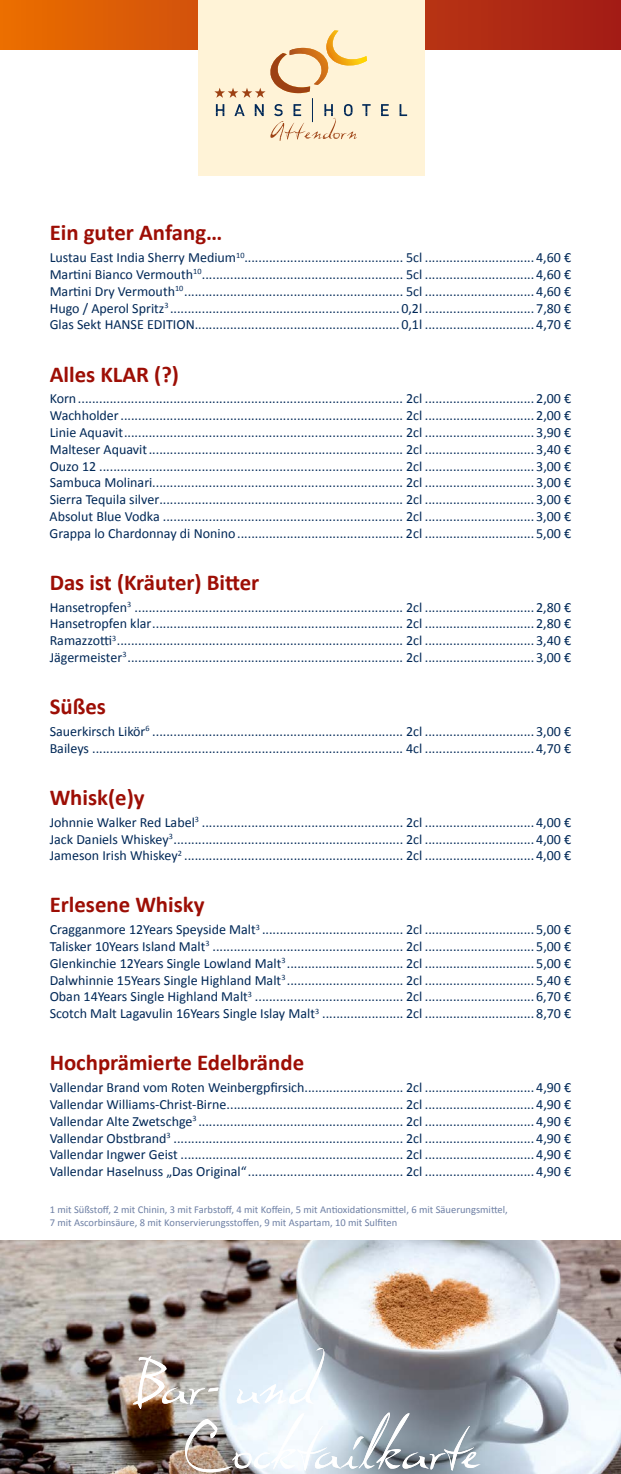
<style>
.page{position:relative;width:621px;height:1474px;background:#fff}
.page>*{position:absolute;margin:0;border:0;box-sizing:border-box;transform-origin:0 0}
.t1{font:700 22.75px "Calibri";color:#9d0e05}
.t2{font:14px/16.8px "Calibri";color:#002857;text-align:justify}
.t3{font:10.5px/12.6px "Calibri";color:#6d7fa4}
</style>
<div class="page">
<svg style="left:0;top:0;width:620px;height:50px;background:#c6450d"></svg>
<div style="left:198px;top:0;width:226px;height:175px;background:#fff3d7"></div>
<svg style="left:214px;top:30px;width:193px;height:111px"></svg>
<img style="left:0;top:1240px;width:620px;height:233px">
<svg style="left:133px;top:1347px;width:347px;height:125px"></svg>
<h1 class="t1" style="left:50px;top:219px;width:174px">Ein guter Anfang…</h1>
<p class="t2" style="left:50px;top:248px;width:522px">Lustau East India Sherry Medium<sup>10</sup>............................................. 5cl ............................... 4,60 € Martini Bianco Vermouth<sup>10</sup>......................................................... 5cl ............................... 4,60 € Martini Dry Vermouth<sup>10</sup>.............................................................. 5cl ............................... 4,60 € Hugo / Aperol Spritz<sup>3</sup> .................................................................0,2l ............................... 7,80 € Glas Sekt HANSE EDITION..........................................................0,1l ............................... 4,70 €</p>
<h1 class="t1" style="left:50px;top:360px;width:131px">Alles KLAR (?)</h1>
<p class="t2" style="left:50px;top:389px;width:522px">Korn............................................................................................ 2cl ............................... 2,00 € Wachholder................................................................................ 2cl ............................... 2,00 € Linie Aquavit............................................................................... 2cl ............................... 3,90 € Malteser Aquavit........................................................................ 2cl ............................... 3,40 € Ouzo 12 ...................................................................................... 2cl ............................... 3,00 € Sambuca Molinari....................................................................... 2cl ............................... 3,00 € Sierra Tequila silver..................................................................... 2cl ............................... 3,00 € Absolut Blue Vodka .................................................................... 2cl ............................... 3,00 € Grappa lo Chardonnay di Nonino............................................... 2cl ............................... 5,00 €</p>
<h1 class="t1" style="left:50px;top:568px;width:211px">Das ist (Kräuter) Bitter</h1>
<p class="t2" style="left:50px;top:598px;width:522px">Hansetropfen<sup>3</sup> ............................................................................ 2cl ............................... 2,80 € Hansetropfen klar....................................................................... 2cl ............................... 2,80 € Ramazzotti<sup>3</sup>................................................................................. 2cl ............................... 3,40 € Jägermeister<sup>3</sup> .............................................................................. 2cl ............................... 3,00 €</p>
<h1 class="t1" style="left:50px;top:692px;width:58px">Süßes</h1>
<p class="t2" style="left:50px;top:722px;width:522px">Sauerkirsch Likör<sup>6</sup> ....................................................................... 2cl ............................... 3,00 €<br>Baileys ........................................................................................ 4cl ............................... 4,70 €</p>
<h1 class="t1" style="left:50px;top:783px;width:96px">Whisk(e)y</h1>
<p class="t2" style="left:50px;top:813px;width:522px">Johnnie Walker Red Label<sup>3</sup> ......................................................... 2cl ............................... 4,00 € Jack Daniels Whiskey<sup>3</sup>................................................................. 2cl ............................... 4,00 € Jameson Irish Whiskey<sup>2</sup> .............................................................. 2cl ............................... 4,00 €</p>
<h1 class="t1" style="left:50px;top:890px;width:156px">Erlesene Whisky</h1>
<p class="t2" style="left:50px;top:920px;width:522px">Cragganmore 12Years Speyside Malt<sup>3</sup> ........................................ 2cl ............................... 5,00 € Talisker 10Years Island Malt<sup>3</sup> ...................................................... 2cl ............................... 5,00 € Glenkinchie 12Years Single Lowland Malt<sup>3</sup> ................................. 2cl ............................... 5,00 € Dalwhinnie 15Years Single Highland Malt<sup>3</sup> ................................. 2cl ............................... 5,40 € Oban 14Years Single Highland Malt<sup>3</sup> .......................................... 2cl ............................... 6,70 € Scotch Malt Lagavulin 16Years Single Islay Malt<sup>3</sup> ....................... 2cl ............................... 8,70 €</p>
<h1 class="t1" style="left:50px;top:1048px;width:256px">Hochprämierte Edelbrände</h1>
<p class="t2" style="left:50px;top:1078px;width:522px">Vallendar Brand vom Roten Weinbergpfirsich............................ 2cl ............................... 4,90 € Vallendar Williams-Christ-Birne.................................................. 2cl ............................... 4,90 € Vallendar Alte Zwetschge<sup>3</sup> .......................................................... 2cl ............................... 4,90 € Vallendar Obstbrand<sup>3</sup> ................................................................. 2cl ............................... 4,90 € Vallendar Ingwer Geist ............................................................... 2cl ............................... 4,90 € Vallendar Haselnuss „Das Original“............................................ 2cl ............................... 4,90 €</p>
<p class="t3" style="left:50px;top:1203px;width:459px">1 mit Süßstoff, 2 mit Chinin, 3 mit Farbstoff, 4 mit Koffein, 5 mit Antioxidationsmittel, 6 mit Säuerungsmittel,<br>7 mit Ascorbinsäure, 8 mit Konservierungsstoffen, 9 mit Aspartam, 10 mit Sulfiten</p>
</div>
